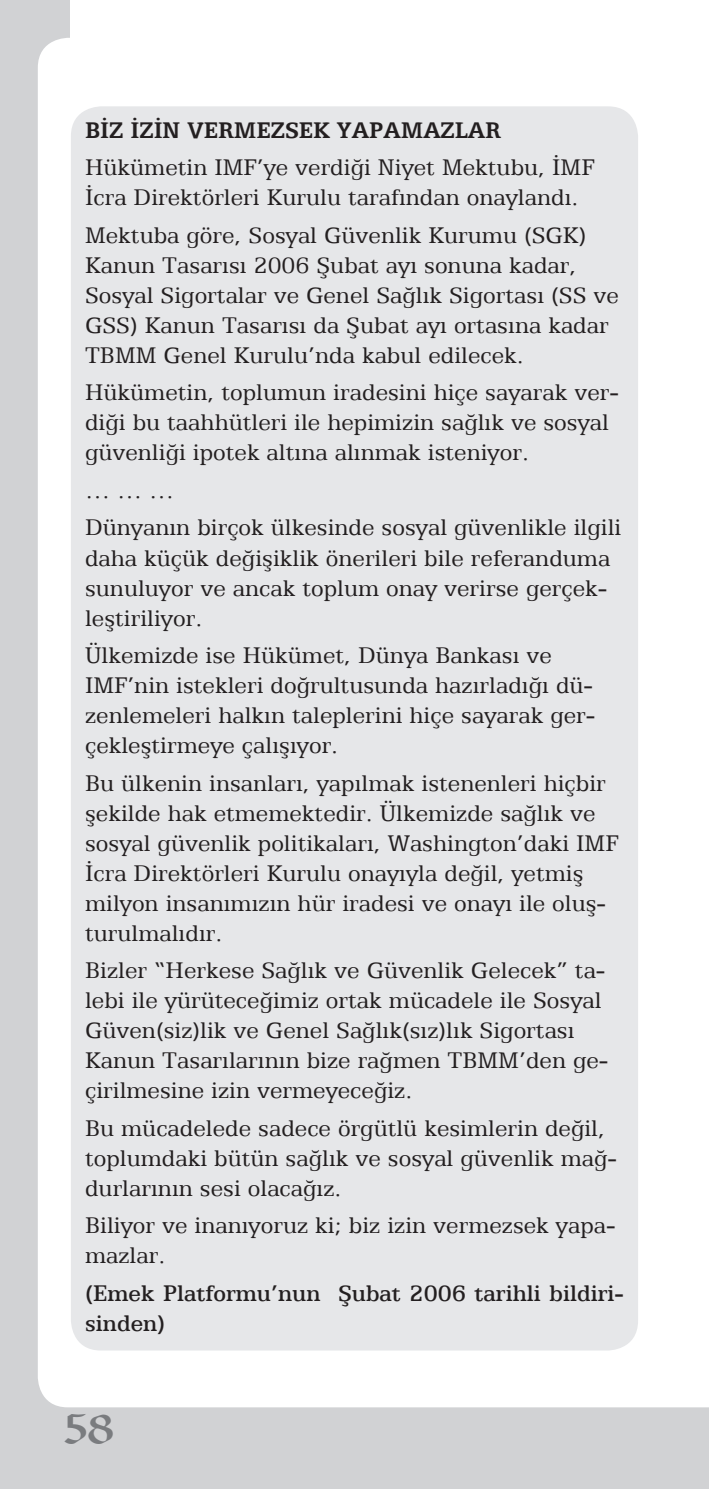
<style>
.page{position:relative;width:709px;height:1489px;background:#fff}
.page>*{position:absolute;margin:0;border:0;box-sizing:border-box;transform-origin:0 0}
.t1{font:40px "Viking Plain";color:#7a7c7f}
.t2{font:25px/30px "Egyptian 505 BT";color:#231f20}
.t3{font:500 25px/30px "Egyptian 505 BT";color:#231f20}
.t4{font:700 25px "Egyptian 505 BT";color:#231f20}
</style>
<div class="page">
<div style="left:0;top:0;width:709px;height:1488px;background:#d1d2d4"></div>
<div style="left:38px;top:38px;width:670px;height:1369px;background:#fff"></div>
<div style="left:71px;top:0;width:638px;height:71px;background:#fff"></div>
<svg style="left:708px;top:71px;width:1px;height:1336px"></svg>
<div style="left:71px;top:106px;width:567px;height:1244px;background:#e6e7e9;border-radius:30px"></div>
<p class="t4" style="left:85px;top:115px;width:417px">BİZ İZİN VERMEZSEK YAPAMAZLAR</p>
<p class="t2" style="left:85px;top:152px;width:511px">Hükümetin IMF’ye verdiği Niyet Mektubu, İMF<br>İcra Direktörleri Kurulu tarafından onaylandı.</p>
<p class="t2" style="left:85px;top:220px;width:535px">Mektuba göre, Sosyal Güvenlik Kurumu (SGK)<br>Kanun Tasarısı 2006 Şubat ayı sonuna kadar, Sosyal Sigortalar ve Genel Sağlık Sigortası (SS ve GSS) Kanun Tasarısı da Şubat ayı ortasına kadar TBMM Genel Kurulu’nda kabul edilecek.</p>
<p class="t2" style="left:85px;top:377px;width:535px">Hükümetin, toplumun iradesini hiçe sayarak ver&shy;diği bu taahhütleri ile hepimizin sağlık ve sosyal güvenliği ipotek altına alınmak isteniyor.</p>
<p class="t2" style="left:85px;top:471px;width:538px;line-height:37.5px">… … …<br>Dünyanın birçok ülkesinde sosyal güvenlikle ilgili</p>
<p class="t2" style="left:85px;top:542px;width:527px;text-align:justify">daha küçük değişiklik önerileri bile referanduma sunuluyor ve ancak toplum onay verirse gerçek&shy;leştiriliyor.</p>
<p class="t2" style="left:85px;top:640px;width:512px">Ülkemizde ise Hükümet, Dünya Bankası ve IMF’nin istekleri doğrultusunda hazırladığı dü&shy;zenlemeleri halkın taleplerini hiçe sayarak ger&shy;çekleştirmeye çalışıyor.</p>
<p class="t2" style="left:85px;top:767px;width:535px">Bu ülkenin insanları, yapılmak istenenleri hiçbir şekilde hak etmemektedir. Ülkemizde sağlık ve sosyal güvenlik politikaları, Washington’daki IMF İcra Direktörleri Kurulu onayıyla değil, yetmiş milyon insanımızın hür iradesi ve onayı ile oluş&shy;turulmalıdır.</p>
<p class="t2" style="left:85px;top:955px;width:525px">Bizler “Herkese Sağlık ve Güvenlik Gelecek” ta&shy;lebi ile yürüteceğimiz ortak mücadele ile Sosyal Güven(siz)lik ve Genel Sağlık(sız)lık Sigortası Kanun Tasarılarının bize rağmen TBMM’den ge&shy;çirilmesine izin vermeyeceğiz.</p>
<p class="t2" style="left:85px;top:1112px;width:533px">Bu mücadelede sadece örgütlü kesimlerin değil, toplumdaki bütün sağlık ve sosyal güvenlik mağ&shy;durlarının sesi olacağız.</p>
<p class="t2" style="left:85px;top:1210px;width:532px">Biliyor ve inanıyoruz ki; biz izin vermezsek yapa&shy;mazlar.</p>
<p class="t3" style="left:85px;top:1277px;width:540px">(Emek Platformu’nun Şubat 2006 tarihli bildiri&shy;sinden)</p>
<h1 class="t1" style="left:63px;top:1402px;width:26px">58</h1>
</div>
